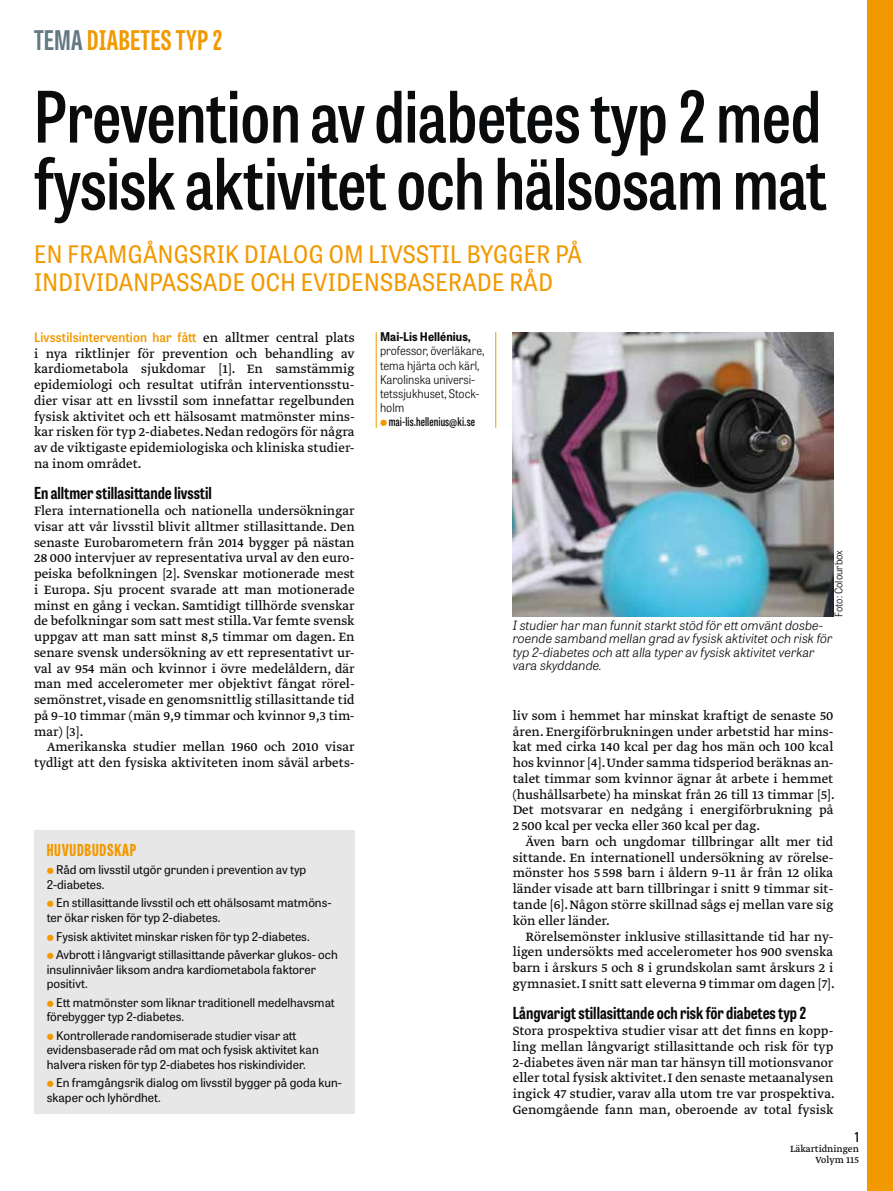
<style>
.page{position:relative;width:893px;height:1191px;background:#fff}
.page>*{position:absolute;margin:0;border:0;box-sizing:border-box;transform-origin:0 0}
.t1{font:600 70.5px/67.1px "Tablet Gothic Condensed";letter-spacing:-.005em;color:#090b0c}
.t2{font:700 27px "Tablet Gothic Compressed";letter-spacing:.02em;color:#f29900}
.t3{font:24px/28.5px "Tablet Gothic Narrow";letter-spacing:.015em;color:#f29900}
.t4{font:700 16.5px "Tablet Gothic Condensed";color:#090b0c}
.t5{font:800 16.5px "Tablet Gothic Compressed";letter-spacing:.045em;color:#f29900}
.t6{font:14.25px/15.8px "Greta Text Pro Regular Min";color:#090b0c;text-align:justify}
.t7{font:600 13.5px "Tablet Gothic Condensed";color:#090b0c}
.t8{font:600 13.05px "Tablet Gothic Narrow";letter-spacing:.01em;color:#f29900}
.t9{font:italic 300 12.75px/13.5px "Tablet Gothic";color:#090b0c}
.t10{font:12px/14.4px "Tablet Gothic";color:#090b0c}
.t11{font:300 12px/14.2px "Tablet Gothic Narrow";color:#090b0c}
.t12{font:600 12px "Tablet Gothic Compressed";letter-spacing:.01em;color:#090b0c}
.t13{font:700 12px "Tablet Gothic Narrow";letter-spacing:.005em;color:#090b0c}
.t14{font:10.5px/10.5px "Greta Text Pro";color:#090b0c;text-align:right}
.t15{font:300 10.5px "Tablet Gothic Narrow";letter-spacing:.005em;color:#090b0c}
.s1{color:#637983}
.s2{font-family:"Greta Text Pro Regular Min";font-weight:400;font-size:14.25px;color:#090b0c}
</style>
<div class="page">
<div style="left:867px;top:0;width:26px;height:1191px;background:#f29900"></div>
<div style="left:34px;top:830px;width:321px;height:284px;background:#e7e7e7"></div>
<hr style="left:495px;top:332px;width:1px;height:96px;background:#f29900">
<hr style="left:376px;top:332px;width:1px;height:96px;background:#f29900">
<img style="left:513px;top:332px;width:320px;height:284px">
<h2 class="t2" style="left:34px;top:22px;width:190px"><span class="s1">TEMA</span> DIABETES TYP 2</h2>
<h1 class="t1" style="left:34px;top:81px;width:794px">Prevention av diabetes typ 2 med fysisk aktivitet och hälsosam mat</h1>
<h3 class="t3" style="left:34px;top:239px;width:549px">EN FRAMGÅNGSRIK DIALOG OM LIVSSTIL BYGGER PÅ<br>INDIVIDANPASSADE OCH EVIDENSBASERADE RÅD</h3>
<p class="t8" style="left:34px;top:328px;width:322px">Livsstilsintervention har fått <span class="s2">en alltmer central plats</span></p>
<p class="t6" style="left:34px;top:346px;width:322px">i nya riktlinjer för prevention och behandling av kardiometabola sjukdomar [1]. En samstämmig epidemiologi och resultat utifrån interventionsstu&shy;dier visar att en livsstil som innefattar regelbunden fysisk aktivitet och ett hälsosamt matmönster mins&shy;kar risken för typ 2-diabetes. Nedan redogörs för några av de viktigaste epidemiologiska och kliniska studier&shy;na inom området.</p>
<p class="t4" style="left:34px;top:482px;width:179px">En alltmer stillasittande livsstil</p>
<p class="t6" style="left:34px;top:503px;width:322px">Flera internationella och nationella undersökningar visar att vår livsstil blivit alltmer stillasittande. Den senaste Eurobarometern från 2014 bygger på nästan 28 000 intervjuer av representativa urval av den euro&shy;peiska befolkningen [2]. Svenskar motionerade mest i Europa. Sju procent svarade att man motionerade minst en gång i veckan. Samtidigt tillhörde svenskar de befolkningar som satt mest stilla. Var femte svensk uppgav att man satt minst 8,5 timmar om dagen. En senare svensk undersökning av ett representativt ur&shy;val av 954 män och kvinnor i övre medelåldern, där man med accelerometer mer objektivt fångat rörel&shy;semönstret, visade en genomsnittlig stillasittande tid på 9–10 timmar (män 9,9 timmar och kvinnor 9,3 tim&shy;mar) [3].</p>
<p class="t6" style="left:34px;top:740px;width:322px;text-align:right">Amerikanska studier mellan 1960 och 2010 visar tydligt att den fysiska aktiviteten inom såväl arbets-</p>
<p class="t13" style="left:380px;top:328px;width:92px">Mai-Lis Hellénius,</p>
<p class="t11" style="left:380px;top:343px;width:106px">professor, överläkare, tema hjärta och kärl,<br>Karolinska universi&shy;tetssjukhuset, Stock&shy;holm</p>
<p class="t12" style="left:389px;top:413px;width:88px">mai-lis.hellenius@ki.se</p>
<p class="t5" style="left:47px;top:838px;width:91px">HUVUDBUDSKAP</p>
<p class="t10" style="left:47px;top:862px;width:261px;text-indent:9px">Råd om livsstil utgör grunden i prevention av typ<br>2-diabetes.</p>
<p class="t10" style="left:47px;top:895px;width:286px;text-indent:9px">En stillasittande livsstil och ett ohälsosamt matmöns&shy;ter ökar risken för typ 2-diabetes.</p>
<p class="t10" style="left:56px;top:926px;width:283px;line-height:18.6px">Fysisk aktivitet minskar risken för typ 2-diabetes.<br>Avbrott i långvarigt stillasittande påverkar glukos- och</p>
<p class="t10" style="left:47px;top:961px;width:271px">insulinnivåer liksom andra kardiometabola faktorer positivt.</p>
<p class="t10" style="left:47px;top:994px;width:290px;text-indent:9px">Ett matmönster som liknar traditionell medelhavsmat förebygger typ 2-diabetes.</p>
<p class="t10" style="left:47px;top:1027px;width:274px;text-indent:9px">Kontrollerade randomiserade studier visar att evidensbaserade råd om mat och fysisk aktivitet kan halvera risken för typ 2-diabetes hos riskindivider.</p>
<p class="t10" style="left:47px;top:1075px;width:297px;text-indent:9px">En framgångsrik dialog om livsstil bygger på goda kun&shy;skaper och lyhördhet.</p>
<p class="t15" style="left:832px;top:617px;width:68px;rotate:-90deg">Foto: Colourbox</p>
<p class="t9" style="left:513px;top:618px;width:321px">I studier har man funnit starkt stöd för ett omvänt dosbe&shy;roende samband mellan grad av fysisk aktivitet och risk för typ 2-diabetes och att alla typer av fysisk aktivitet verkar vara skyddande.</p>
<p class="t6" style="left:513px;top:708px;width:324px">liv som i hemmet har minskat kraftigt de senaste 50 åren. Energiförbrukningen under arbetstid har mins&shy;kat med cirka 140 kcal per dag hos män och 100 kcal hos kvinnor [4]. Under samma tidsperiod beräknas an&shy;talet timmar som kvinnor ägnar åt arbete i hemmet (hushållsarbete) ha minskat från 26 till 13 timmar [5].<br>Det motsvarar en nedgång i energiförbrukning på 2 500 kcal per vecka eller 360 kcal per dag.</p>
<p class="t6" style="left:513px;top:834px;width:322px;text-indent:13px">Även barn och ungdomar tillbringar allt mer tid sittande. En internationell undersökning av rörelse&shy;mönster hos 5 598 barn i åldern 9–11 år från 12 olika länder visade att barn tillbringar i snitt 9 timmar sit&shy;tande [6]. Någon större skillnad sågs ej mellan vare sig kön eller länder.</p>
<p class="t6" style="left:513px;top:929px;width:324px;text-indent:13px">Rörelsemönster inklusive stillasittande tid har ny&shy;ligen undersökts med accelerometer hos 900 svenska barn i årskurs 5 och 8 i grundskolan samt årskurs 2 i gymnasiet. I snitt satt eleverna 9 timmar om dagen [7].</p>
<p class="t4" style="left:513px;top:1002px;width:295px">Långvarigt stillasittande och risk för diabetes typ 2</p>
<p class="t6" style="left:513px;top:1023px;width:324px">Stora prospektiva studier visar att det finns en kopp&shy;ling mellan långvarigt stillasittande och risk för typ 2-diabetes även när man tar hänsyn till motionsvanor eller total fysisk aktivitet. I den senaste metaanalysen ingick 47 studier, varav alla utom tre var prospektiva.<br>Genomgående fann man, oberoende av total fysisk</p>
<p class="t7" style="left:855px;top:1127px;width:6px">1</p>
<p class="t14" style="left:790px;top:1144px;width:70px">Läkartidningen<br>Volym 115</p>
</div>
